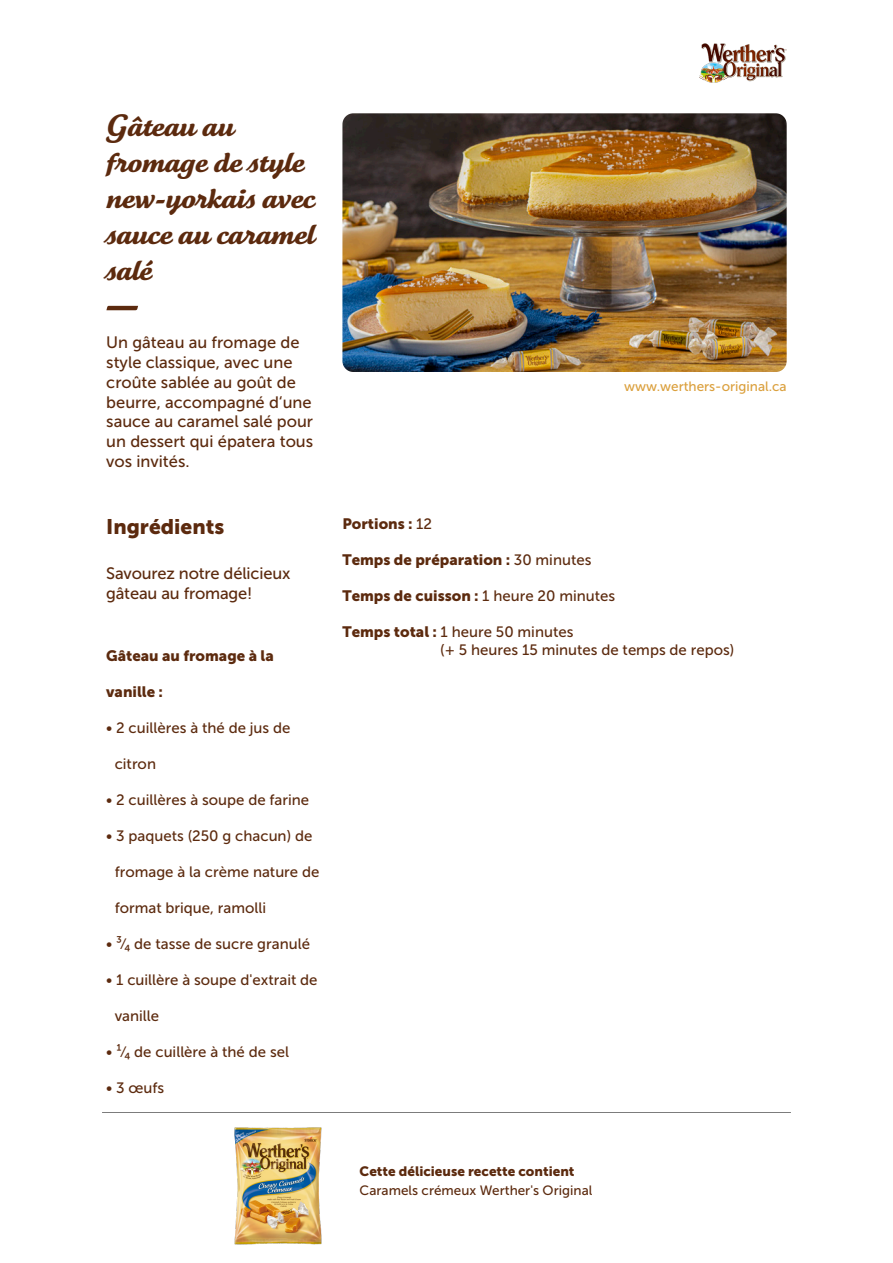
<style>
.page{position:relative;width:893px;height:1263px;background:#fff}
.page>*{position:absolute;margin:0;border:0;box-sizing:border-box;transform-origin:0 0}
.t1{font:30px/36px "Tartine Script Pro Bld";color:#5c2a0e}
.t2{font:21px "Museo Sans 900";color:#5c2a0e}
.t3{font:16.5px/19.8px "Museo Sans 500";color:#5c2a0e}
.t4{font:15px "Museo Sans 500";color:#5c2a0e}
.t5{font:15px "Museo Sans 900";color:#5c2a0e}
.t6{font:13.5px "Museo Sans 500";color:#5c2a0e}
.t7{font:13.5px "Museo Sans 900";color:#5c2a0e}
.t8{font:13.5px "Museo Sans 500";color:#dba03d}
.s1{font-family:"Museo Sans 500"}
.s2{font-family:"Museo Sans 900"}
</style>
<div class="page">
<img style="left:699px;top:43px;width:88px;height:40px">
<svg style="left:106px;top:306px;width:32px;height:4px"></svg>
<img style="left:342px;top:113px;width:445px;height:259px">
<hr style="left:102px;top:1112px;width:689px;height:1px;background:#000001">
<img style="left:234px;top:1127px;width:88px;height:118px">
<p class="t1" style="left:106px;top:108px;width:210px">Gâteau au fromage de style new-yorkais avec sauce au caramel salé</p>
<p class="t3" style="left:106px;top:333px;width:208px">Un gâteau au fromage de style classique, avec une croûte sablée au goût de beurre, accompagné d‘une sauce au caramel salé pour un dessert qui épatera tous vos invités.</p>
<p class="t2" style="left:106px;top:514px;width:120px">Ingrédients</p>
<p class="t3" style="left:106px;top:563px;width:186px">Savourez notre délicieux</p>
<p class="t3" style="left:106px;top:583px;width:148px">gâteau au fromage!</p>
<p class="t5" style="left:106px;top:647px;width:169px">Gâteau au fromage à la</p>
<p class="t5" style="left:106px;top:683px;width:58px">vanille :</p>
<p class="t4" style="left:106px;top:719px;width:186px">• 2 cuillères à thé de jus de</p>
<p class="t4" style="left:115px;top:755px;width:43px">citron</p>
<p class="t4" style="left:106px;top:791px;width:205px">• 2 cuillères à soupe de farine</p>
<p class="t4" style="left:106px;top:827px;width:208px">• 3 paquets (250 g chacun) de</p>
<p class="t4" style="left:115px;top:863px;width:206px">fromage à la crème nature de</p>
<p class="t4" style="left:115px;top:899px;width:153px">format brique, ramolli</p>
<p class="t4" style="left:106px;top:935px;width:205px">• ³⁄₄ de tasse de sucre granulé</p>
<p class="t4" style="left:106px;top:971px;width:213px">• 1 cuillère à soupe d'extrait de</p>
<p class="t4" style="left:115px;top:1007px;width:46px">vanille</p>
<p class="t4" style="left:106px;top:1043px;width:184px">• ¹⁄₄ de cuillère à thé de sel</p>
<p class="t4" style="left:106px;top:1079px;width:60px">• 3 œufs</p>
<p class="t8" style="left:624px;top:379px;width:164px">www.werthers-original.ca</p>
<p class="t5" style="left:342px;top:515px;width:91px">Portions : <span class="s1">12</span></p>
<p class="t5" style="left:342px;top:551px;width:251px">Temps de préparation : <span class="s1">30 minutes</span></p>
<p class="t5" style="left:342px;top:587px;width:274px">Temps de cuisson : <span class="s1">1 heure 20 minutes</span></p>
<p class="t4" style="left:342px;top:624px;width:233px"><span class="s2">Temps total :</span> 1 heure 50 minutes</p>
<p class="t4" style="left:440px;top:642px;width:296px">(+ 5 heures 15 minutes de temps de repos)</p>
<p class="t7" style="left:360px;top:1163px;width:216px">Cette délicieuse recette contient</p>
<p class="t6" style="left:360px;top:1183px;width:234px">Caramels crémeux Werther's Original</p>
</div>
